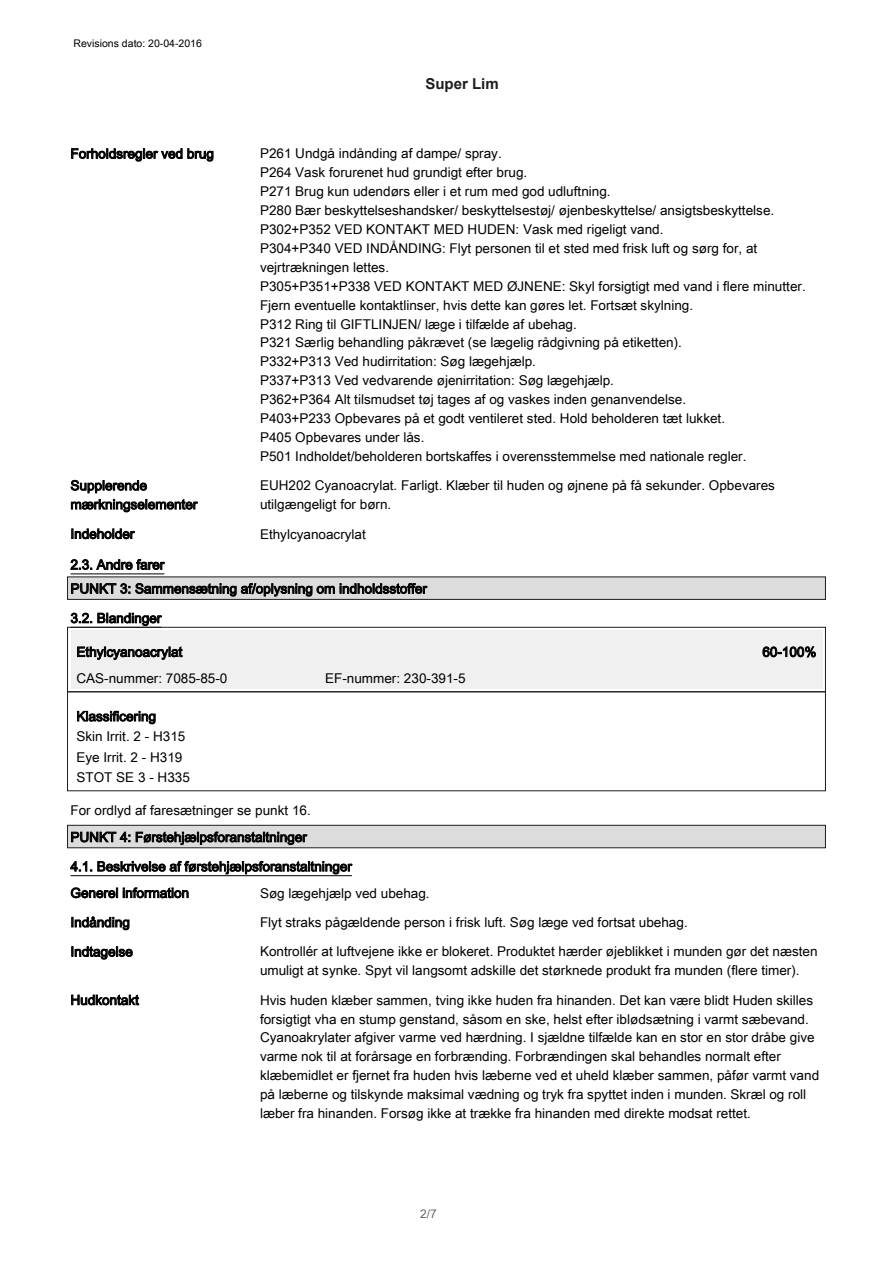
<style>
.page{position:relative;width:893px;height:1263px;background:#fff}
.page>*{position:absolute;margin:0;border:0;box-sizing:border-box;transform-origin:0 0}
.t1{font:700 15px "Arial";color:#1e1e1d}
.t2{font:13.5px/18.9px "Arial Unicode MS";color:#000}
.t3{font:12px "Arial Unicode MS";color:#656564}
.t4{font:10.5px "Arial Unicode MS";color:#000}
</style>
<div class="page">
<svg style="left:71px;top:148px;width:142px;height:14px"></svg>
<svg style="left:71px;top:480px;width:76px;height:13px"></svg>
<svg style="left:71px;top:499px;width:127px;height:13px"></svg>
<svg style="left:72px;top:528px;width:63px;height:11px"></svg>
<hr style="left:70px;top:573px;width:94px;height:1px;background:#000">
<svg style="left:70px;top:559px;width:95px;height:11px"></svg>
<div style="left:67px;top:577px;width:758px;height:23px;background:#dcdcdc;border:1px solid #1d1d1b"></div>
<svg style="left:71px;top:583px;width:356px;height:14px"></svg>
<svg style="left:71px;top:613px;width:91px;height:13px"></svg>
<div style="left:70px;top:630px;width:752px;height:59px;background:#f0f0f0"></div>
<div style="left:67px;top:627px;width:758px;height:65px;border:1px solid #1d1d1b"></div>
<div style="left:67px;top:691px;width:758px;height:100px;border:1px solid #1d1d1b"></div>
<svg style="left:77px;top:646px;width:106px;height:14px"></svg>
<svg style="left:762px;top:646px;width:54px;height:11px"></svg>
<svg style="left:77px;top:711px;width:79px;height:13px"></svg>
<div style="left:67px;top:825px;width:758px;height:23px;background:#dcdcdc;border:1px solid #1d1d1b"></div>
<svg style="left:71px;top:832px;width:59px;height:10px"></svg>
<svg style="left:136px;top:832px;width:171px;height:13px"></svg>
<hr style="left:70px;top:875px;width:282px;height:1px;background:#000">
<svg style="left:70px;top:861px;width:282px;height:13px"></svg>
<svg style="left:71px;top:887px;width:118px;height:11px"></svg>
<svg style="left:72px;top:916px;width:57px;height:14px"></svg>
<svg style="left:72px;top:946px;width:61px;height:14px"></svg>
<svg style="left:71px;top:994px;width:68px;height:11px"></svg>
<p class="t4" style="left:74px;top:35px;width:130px">Revisions dato: 20-04-2016</p>
<p class="t1" style="left:425px;top:74px;width:75px">Super Lim</p>
<p class="t2" style="left:70px;top:144px;width:145px">Forholdsregler ved brug</p>
<p class="t2" style="left:260px;top:144px;width:547px">P261 Undgå indånding af dampe/ spray.<br>P264 Vask forurenet hud grundigt efter brug.<br>P271 Brug kun udendørs eller i et rum med god udluftning.<br>P280 Bær beskyttelseshandsker/ beskyttelsestøj/ øjenbeskyttelse/ ansigtsbeskyttelse.<br>P302+P352 VED KONTAKT MED HUDEN: Vask med rigeligt vand.<br>P304+P340 VED INDÅNDING: Flyt personen til et sted med frisk luft og sørg for, at vejrtrækningen lettes.<br>P305+P351+P338 VED KONTAKT MED ØJNENE: Skyl forsigtigt med vand i flere minutter.<br>Fjern eventuelle kontaktlinser, hvis dette kan gøres let. Fortsæt skylning.<br>P312 Ring til GIFTLINJEN/ læge i tilfælde af ubehag.<br>P321 Særlig behandling påkrævet (se lægelig rådgivning på etiketten).<br>P332+P313 Ved hudirritation: Søg lægehjælp.<br>P337+P313 Ved vedvarende øjenirritation: Søg lægehjælp.<br>P362+P364 Alt tilsmudset tøj tages af og vaskes inden genanvendelse.<br>P403+P233 Opbevares på et godt ventileret sted. Hold beholderen tæt lukket.<br>P405 Opbevares under lås.<br>P501 Indholdet/beholderen bortskaffes i overensstemmelse med nationale regler.</p>
<p class="t2" style="left:70px;top:476px;width:128px">Supplerende mærkningselementer</p>
<p class="t2" style="left:260px;top:476px;width:516px">EUH202 Cyanoacrylat. Farligt. Klæber til huden og øjnene på få sekunder. Opbevares utilgængeligt for børn.</p>
<p class="t2" style="left:70px;top:524px;width:65px">Indeholder</p>
<p class="t2" style="left:260px;top:524px;width:107px">Ethylcyanoacrylat</p>
<p class="t2" style="left:70px;top:552px;width:358px;line-height:24px">2.3. Andre farer<br>PUNKT 3: Sammensætning af/oplysning om indholdsstoffer</p>
<p class="t2" style="left:70px;top:608px;width:92px">3.2. Blandinger</p>
<p class="t2" style="left:76px;top:642px;width:107px">Ethylcyanoacrylat</p>
<p class="t2" style="left:762px;top:642px;width:56px">60-100%</p>
<p class="t2" style="left:76px;top:668px;width:152px">CAS-nummer: 7085-85-0</p>
<p class="t2" style="left:325px;top:668px;width:142px">EF-nummer: 230-391-5</p>
<p class="t2" style="left:76px;top:706px;width:115px;line-height:20.2px">Klassificering<br>Skin Irrit. 2 - H315<br>Eye Irrit. 2 - H319<br>STOT SE 3 - H335</p>
<p class="t2" style="left:70px;top:796px;width:242px;line-height:27px">For ordlyd af faresætninger se punkt 16.<br>PUNKT 4: Førstehjælpsforanstaltninger</p>
<p class="t2" style="left:70px;top:853px;width:283px;line-height:26.4px">4.1. Beskrivelse af førstehjælpsforanstaltninger<br>Generel information</p>
<p class="t2" style="left:260px;top:883px;width:171px">Søg lægehjælp ved ubehag.</p>
<p class="t2" style="left:70px;top:913px;width:61px">Indånding</p>
<p class="t2" style="left:260px;top:913px;width:429px">Flyt straks pågældende person i frisk luft. Søg læge ved fortsat ubehag.</p>
<p class="t2" style="left:70px;top:942px;width:64px">Indtagelse</p>
<p class="t2" style="left:260px;top:942px;width:559px">Kontrollér at luftvejene ikke er blokeret. Produktet hærder øjeblikket i munden gør det næsten umuligt at synke. Spyt vil langsomt adskille det størknede produkt fra munden (flere timer).</p>
<p class="t2" style="left:70px;top:990px;width:70px">Hudkontakt</p>
<p class="t2" style="left:260px;top:990px;width:560px">Hvis huden klæber sammen, tving ikke huden fra hinanden. Det kan være blidt Huden skilles forsigtigt vha en stump genstand, såsom en ske, helst efter iblødsætning i varmt sæbevand.<br>Cyanoakrylater afgiver varme ved hærdning. I sjældne tilfælde kan en stor en stor dråbe give varme nok til at forårsage en forbrænding. Forbrændingen skal behandles normalt efter klæbemidlet er fjernet fra huden hvis læberne ved et uheld klæber sammen, påfør varmt vand på læberne og tilskynde maksimal vædning og tryk fra spyttet inden i munden. Skræl og roll læber fra hinanden. Forsøg ikke at trække fra hinanden med direkte modsat rettet.</p>
<p class="t3" style="left:420px;top:1205px;width:18px">2/7</p>
</div>
